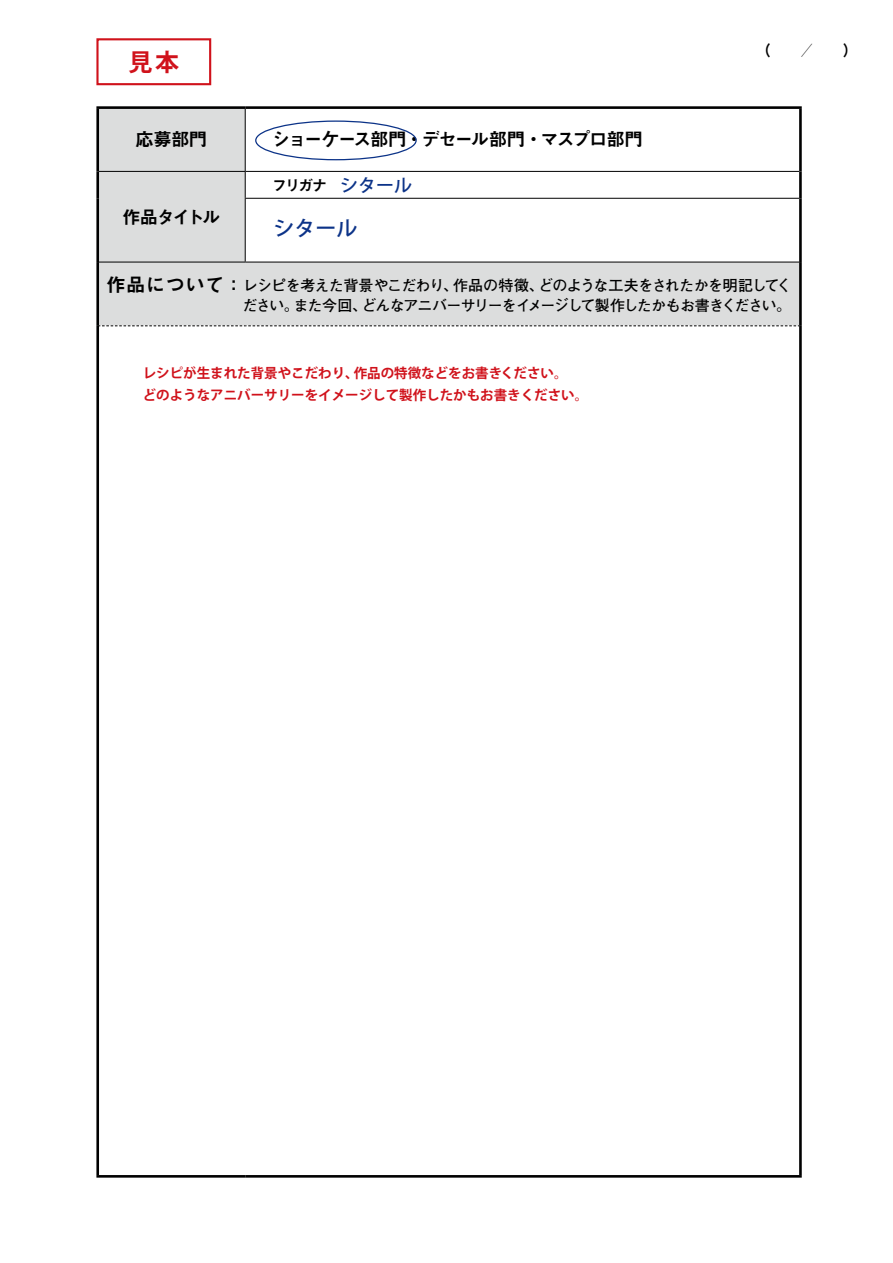
<style>
.page{position:relative;width:893px;height:1263px;background:#fff}
.page>*{position:absolute;margin:0;border:0;box-sizing:border-box;transform-origin:0 0}
.t1{font:700 24px "Koz Go Pro";color:#d0121b}
.t2{font:500 21px "Koz Go Pro";color:#0c3388}
.t3{font:19.5px "Midashi Go Pro MB31";letter-spacing:.015em;color:#000}
.t4{font:18.3px "Midashi Go Pro MB31";letter-spacing:-.08em;color:#000}
.t5{font:500 18px "Koz Go Pro";color:#0c3388}
.t6{font:700 15px "Futo Go B101 Pro";letter-spacing:-.06em;color:#000}
.t7{font:15px "Midashi Go Pro MB31";color:#000}
.t8{font:15px "Midashi Go Pro MB31";color:#000;scale:.8 1}
.t9{font:700 13.5px/22.5px "Koz Go Pro";color:#d0121b}
.s1{font-size:18px}
</style>
<div class="page">
<svg style="left:99px;top:109px;width:700px;height:216px"></svg>
<hr style="left:96px;top:262px;width:3px;height:64px;background:#000">
<hr style="left:799px;top:262px;width:3px;height:64px;background:#000">
<hr style="left:96px;top:326px;width:3px;height:849px;background:#000">
<hr style="left:799px;top:326px;width:3px;height:849px;background:#000">
<hr style="left:96px;top:1175px;width:149px;height:3px;background:#000">
<hr style="left:245px;top:1175px;width:557px;height:3px;background:#000">
<hr style="left:245px;top:109px;width:1px;height:62px;background:#000">
<svg style="left:245px;top:172px;width:1px;height:26px"></svg>
<hr style="left:245px;top:199px;width:1px;height:63px;background:#000">
<hr style="left:99px;top:171px;width:146px;height:1px;background:#000">
<hr style="left:245px;top:171px;width:554px;height:1px;background:#000">
<hr style="left:96px;top:106px;width:149px;height:3px;background:#000">
<hr style="left:96px;top:109px;width:3px;height:62px;background:#000">
<hr style="left:245px;top:106px;width:557px;height:3px;background:#000">
<hr style="left:799px;top:109px;width:3px;height:62px;background:#000">
<hr style="left:96px;top:171px;width:3px;height:27px;background:#000">
<hr style="left:799px;top:171px;width:3px;height:27px;background:#000">
<hr style="left:96px;top:198px;width:3px;height:64px;background:#000">
<hr style="left:799px;top:198px;width:3px;height:64px;background:#000">
<hr style="left:245px;top:198px;width:554px;height:1px;background:#000">
<hr style="left:99px;top:262px;width:146px;height:1px;background:#000">
<hr style="left:245px;top:262px;width:554px;height:1px;background:#000">
<svg style="left:99px;top:325px;width:700px;height:1px"></svg>
<div style="left:255px;top:120px;width:162px;height:40px;border:1px solid #0c3388;border-radius:50%"></div>
<div style="left:96px;top:38px;width:115px;height:47px;border:2px solid #d0121b"></div>
<h1 class="t1" style="left:129px;top:47px;width:52px">見本</h1>
<p class="t7" style="left:756px;top:38px;width:17px">)</p>
<p class="t8" style="left:801px;top:38px;width:16px">／</p>
<p class="t4" style="left:136px;top:125px;width:73px">応募部門</p>
<p class="t4" style="left:122px;top:202px;width:100px">作品タイトル</p>
<p class="t4" style="left:272px;top:125px;width:372px">ショーケース部門・デセール部門・マスプロ部門</p>
<p class="t7" style="left:272px;top:173px;width:56px">フリガナ</p>
<p class="t5" style="left:340px;top:173px;width:73px">シタール</p>
<h2 class="t2" style="left:274px;top:215px;width:85px">シタール</h2>
<h3 class="t3" style="left:106px;top:269px;width:138px">作品について<span class="s1">：</span></h3>
<p class="t6" style="left:539px;top:273px;width:255px">どのような工夫をされたかを明記してく</p>
<p class="t6" style="left:453px;top:273px;width:92px">作品の特徴、</p>
<p class="t6" style="left:243px;top:273px;width:216px">レシピを考えた背景やこだわり、</p>
<p class="t6" style="left:362px;top:293px;width:431px">どんなアニバーサリーをイメージして製作したかもお書きください。</p>
<p class="t6" style="left:294px;top:293px;width:75px">また今回、</p>
<p class="t6" style="left:242px;top:293px;width:58px">ださい。</p>
<p class="t9" style="left:143px;top:362px;width:447px">レシピが生まれた背景やこだわり、<br>どのようなアニバーサリーをイメージして製作したかもお書きください。</p>
<p class="t9" style="left:354px;top:362px;width:215px">作品の特徴などをお書きください。</p>
<p class="t7" style="left:843px;top:38px;width:16px">(</p>
</div>
